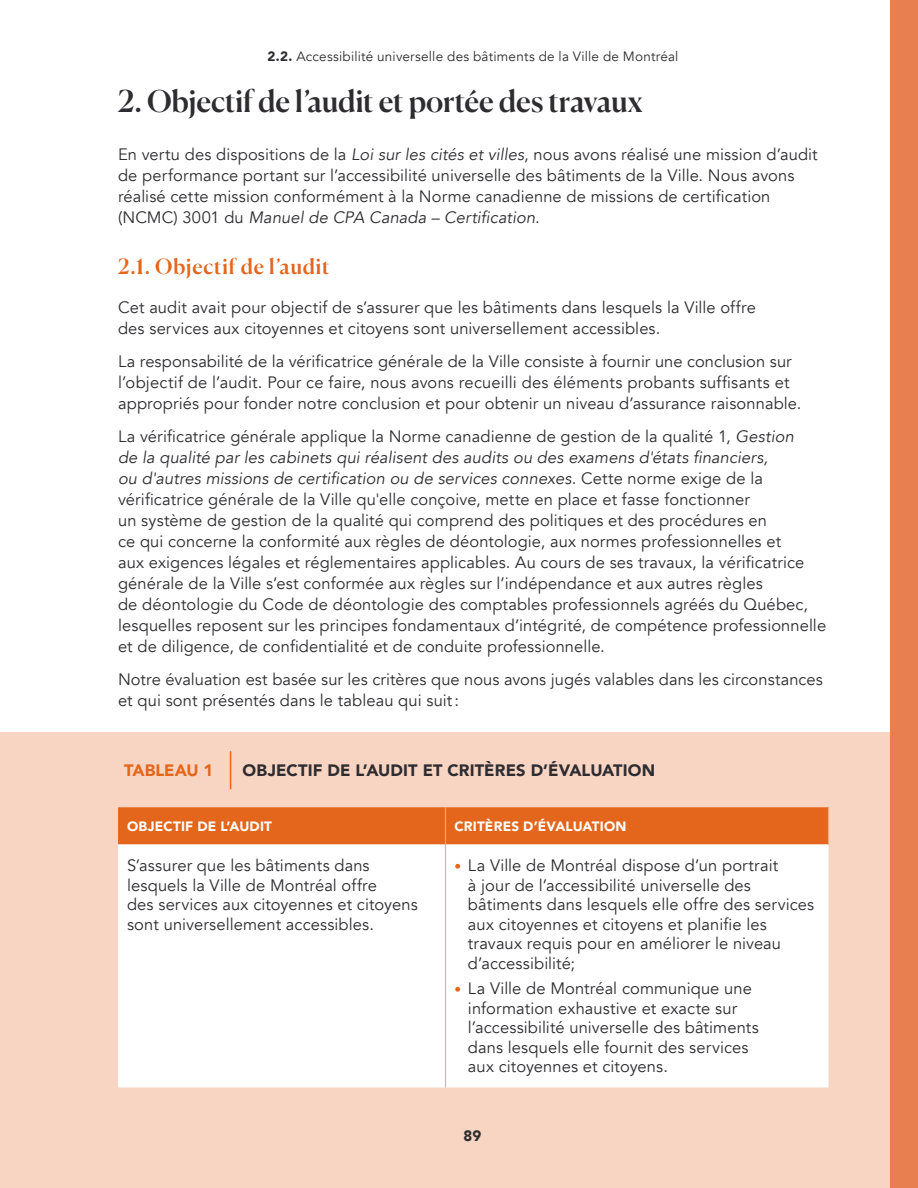
<style>
.page{position:relative;width:918px;height:1188px;background:#fff}
.page>*{position:absolute;margin:0;border:0;box-sizing:border-box;transform-origin:0 0}
.t1{font:500 30px "Canela";letter-spacing:-.01em;color:#2e2c30}
.t2{font:500 21px "Canela";letter-spacing:.035em;color:#e4661d}
.t3{font:16.5px/21px "Avenir";letter-spacing:.005em;color:#2e2c30}
.t4{font:900 16.5px "Avenir";letter-spacing:.005em;color:#2e2c30}
.t5{font:900 16.5px "Avenir";letter-spacing:-.005em;color:#e4661d}
.t6{font:900 15px "Avenir";color:#2e2c30}
.t7{font:13.5px "Avenir";letter-spacing:.015em;color:#2e2c30}
.t8{font:900 13.5px "Avenir";letter-spacing:.015em;color:#fff}
.s1{font-weight:900}
.s2{font-style:italic}
.s3{font-size:13.5px;color:#e4661d}
</style>
<div class="page">
<div style="left:0;top:733px;width:918px;height:455px;background:#f7d5c2"></div>
<hr style="left:230px;top:751px;width:1px;height:38px;background:#e4661d">
<div style="left:118px;top:807px;width:710px;height:37px;background:#e4661d"></div>
<div style="left:118px;top:844px;width:711px;height:244px;background:#fff"></div>
<hr style="left:445px;top:807px;width:1px;height:37px;background:#eda885">
<hr style="left:828px;top:807px;width:1px;height:37px;background:#eda885">
<hr style="left:445px;top:844px;width:1px;height:244px;background:#eda885">
<div style="left:891px;top:0;width:27px;height:1188px;background:#e87f51"></div>
<p class="t7" style="left:267px;top:48px;width:413px"><span class="s1">2.2.</span> Accessibilité universelle des bâtiments de la Ville de Montréal</p>
<h1 class="t1" style="left:118px;top:78px;width:526px">2. Objectif de l’audit et portée des travaux</h1>
<p class="t3" style="left:118px;top:144px;width:701px">En vertu des dispositions de la <span class="s2">Loi sur les cités et villes</span>, nous avons réalisé une mission d’audit de performance portant sur l’accessibilité universelle des bâtiments de la Ville. Nous avons réalisé cette mission conformément à la Norme canadienne de missions de certification (NCMC) 3001 du <span class="s2">Manuel de CPA Canada – Certification.</span></p>
<p class="t2" style="left:118px;top:250px;width:213px">2.1. Objectif de l’audit</p>
<p class="t3" style="left:118px;top:297px;width:639px">Cet audit avait pour objectif de s’assurer que les bâtiments dans lesquels la Ville offre des services aux citoyennes et citoyens sont universellement accessibles.</p>
<p class="t3" style="left:118px;top:351px;width:685px">La responsabilité de la vérificatrice générale de la Ville consiste à fournir une conclusion sur l’objectif de l’audit. Pour ce faire, nous avons recueilli des éléments probants suffisants et appropriés pour fonder notre conclusion et pour obtenir un niveau d’assurance raisonnable.</p>
<p class="t3" style="left:118px;top:426px;width:710px">La vérificatrice générale applique la Norme canadienne de gestion de la qualité 1, <span class="s2">Gestion<br>de la qualité par les cabinets qui réalisent des audits ou des examens d'états financiers,<br>ou d'autres missions de certification ou de services connexes</span>. Cette norme exige de la vérificatrice générale de la Ville qu'elle conçoive, mette en place et fasse fonctionner<br>un système de gestion de la qualité qui comprend des politiques et des procédures en<br>ce qui concerne la conformité aux règles de déontologie, aux normes professionnelles et<br>aux exigences légales et réglementaires applicables. Au cours de ses travaux, la vérificatrice générale de la Ville s’est conformée aux règles sur l’indépendance et aux autres règles<br>de déontologie du Code de déontologie des comptables professionnels agréés du Québec, lesquelles reposent sur les principes fondamentaux d’intégrité, de compétence professionnelle et de diligence, de confidentialité et de conduite professionnelle.</p>
<p class="t3" style="left:118px;top:669px;width:706px">Notre évaluation est basée sur les critères que nous avons jugés valables dans les circonstances et qui sont présentés dans le tableau qui suit:</p>
<p class="t5" style="left:124px;top:756px;width:91px">TABLEAU 1</p>
<p class="t4" style="left:243px;top:756px;width:414px">OBJECTIF DE L’AUDIT ET CRITÈRES D’ÉVALUATION</p>
<p class="t8" style="left:127px;top:814px;width:146px">OBJECTIF DE L’AUDIT</p>
<p class="t8" style="left:455px;top:814px;width:173px">CRITÈRES D’ÉVALUATION</p>
<p class="t3" style="left:127px;top:856px;width:292px;line-height:19.5px">S’assurer que les bâtiments dans lesquels la Ville de Montréal offre<br>des services aux citoyennes et citoyens sont universellement accessibles.</p>
<p class="t3" style="left:468px;top:856px;width:348px;line-height:19.5px;text-indent:-14px"><span class="s3">•</span> La Ville de Montréal dispose d’un portrait<br>à jour de l’accessibilité universelle des bâtiments dans lesquels elle offre des services aux citoyennes et citoyens et planifie les travaux requis pour en améliorer le niveau d’accessibilité;</p>
<p class="t3" style="left:468px;top:979px;width:293px;line-height:19.5px;text-indent:-14px"><span class="s3">•</span> La Ville de Montréal communique une information exhaustive et exacte sur l’accessibilité universelle des bâtiments dans lesquels elle fournit des services aux citoyennes et citoyens.</p>
<p class="t6" style="left:464px;top:1123px;width:19px">89</p>
</div>
